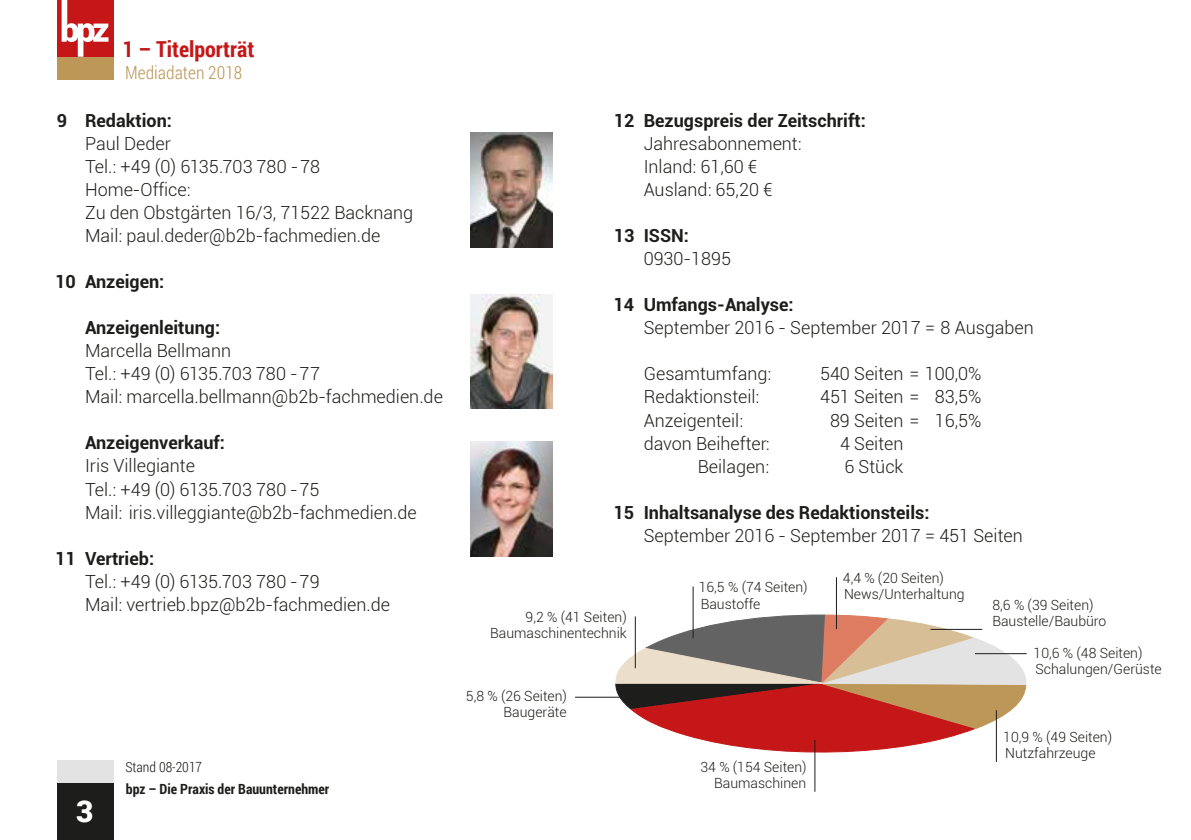
<style>
.page{position:relative;width:1191px;height:840px;background:#fff}
.page>*{position:absolute;margin:0;border:0;box-sizing:border-box;transform-origin:0 0}
.t1{font:900 30px "Roboto";color:#fff}
.t2{font:700 22px "Roboto Condensed";color:#c51718}
.t3{font:300 18px/23px "Roboto";color:#1d1d1b}
.t4{font:700 18px "Roboto";color:#1d1d1b}
.t5{font:300 18px "Roboto Condensed";color:#bc9758}
.t6{font:300 14px/16px "Roboto";color:#1d1d1b}
.t7{font:700 14px "Roboto Condensed";color:#1d1d1b}
.t8{font:300 14px "Roboto Condensed";color:#1d1d1b}
</style>
<div class="page">
<div style="left:57px;top:782px;width:56px;height:57px;background:#1d1d1b"></div>
<div style="left:57px;top:760px;width:56px;height:22px;background:#e3e3e3"></div>
<div style="left:57px;top:57px;width:56px;height:22px;background:#bc9758"></div>
<div style="left:57px;top:0;width:56px;height:57px;background:#c51718"></div>
<svg style="left:62px;top:0;width:46px;height:57px"></svg>
<svg style="left:615px;top:613px;width:411px;height:146px"></svg>
<img style="left:471px;top:133px;width:81px;height:114px">
<img style="left:471px;top:441px;width:81px;height:115px">
<hr style="left:692px;top:586px;width:1px;height:52px;background:#1d1d1b">
<hr style="left:635px;top:616px;width:1px;height:51px;background:#1d1d1b">
<hr style="left:996px;top:709px;width:1px;height:52px;background:#1d1d1b">
<hr style="left:814px;top:739px;width:1px;height:52px;background:#1d1d1b">
<hr style="left:836px;top:577px;width:1px;height:51px;background:#1d1d1b">
<hr style="left:930px;top:628px;width:52px;height:1px;background:#1d1d1b">
<hr style="left:575px;top:696px;width:52px;height:1px;background:#1d1d1b">
<hr style="left:975px;top:652px;width:51px;height:1px;background:#1d1d1b">
<img style="left:471px;top:294px;width:81px;height:114px">
<p class="t2" style="left:123px;top:34px;width:133px">1 – Titelporträt</p>
<p class="t5" style="left:125px;top:61px;width:119px">Mediadaten 2018</p>
<p class="t4" style="left:57px;top:108px;width:116px">9 Redaktion:</p>
<p class="t3" style="left:85px;top:131px;width:329px">Paul Deder<br>Tel.: +49 (0) 6135.703 780 - 78<br>Home-Office:<br>Zu den Obstgärten 16/3, 71522 Backnang<br>Mail: paul.deder@b2b-fachmedien.de</p>
<p class="t4" style="left:55px;top:269px;width:111px">10 Anzeigen:</p>
<p class="t4" style="left:85px;top:315px;width:137px">Anzeigenleitung:</p>
<p class="t3" style="left:85px;top:338px;width:359px">Marcella Bellmann<br>Tel.: +49 (0) 6135.703 780 - 77<br>Mail: marcella.bellmann@b2b-fachmedien.de</p>
<p class="t4" style="left:85px;top:430px;width:141px">Anzeigenverkauf:</p>
<p class="t3" style="left:85px;top:453px;width:333px">Iris Villegiante<br>Tel.: +49 (0) 6135.703 780 - 75<br>Mail: iris.villeggiante@b2b-fachmedien.de</p>
<p class="t4" style="left:55px;top:545px;width:101px">11 Vertrieb:</p>
<p class="t3" style="left:85px;top:568px;width:306px">Tel.: +49 (0) 6135.703 780 - 79<br>Mail: vertrieb.bpz@b2b-fachmedien.de</p>
<h1 class="t1" style="left:76px;top:789px;width:19px">3</h1>
<p class="t8" style="left:125px;top:756px;width:78px">Stand 08-2017</p>
<p class="t7" style="left:126px;top:778px;width:205px">bpz – Die Praxis der Bauunternehmer</p>
<p class="t4" style="left:613px;top:108px;width:254px">12 Bezugspreis der Zeitschrift:</p>
<p class="t3" style="left:643px;top:131px;width:159px">Jahresabonnement:<br>Inland: 61,60 €<br>Ausland: 65,20 €</p>
<p class="t4" style="left:613px;top:223px;width:77px">13 ISSN:</p>
<p class="t3" style="left:643px;top:247px;width:89px">0930-1895</p>
<p class="t4" style="left:613px;top:292px;width:182px">14 Umfangs-Analyse:</p>
<p class="t3" style="left:643px;top:316px;width:392px">September 2016 - September 2017 = 8 Ausgaben</p>
<p class="t3" style="left:643px;top:362px;width:129px">Gesamtumfang:</p>
<p class="t3" style="left:820px;top:362px;width:163px">540 Seiten = 100,0%</p>
<p class="t3" style="left:643px;top:385px;width:117px">Redaktionsteil:</p>
<p class="t3" style="left:820px;top:385px;width:163px">451 Seiten = 83,5%</p>
<p class="t3" style="left:643px;top:408px;width:101px">Anzeigenteil:</p>
<p class="t3" style="left:830px;top:408px;width:153px">89 Seiten = 16,5%</p>
<p class="t3" style="left:643px;top:431px;width:127px">davon Beihefter:</p>
<p class="t3" style="left:840px;top:431px;width:65px">4 Seiten</p>
<p class="t3" style="left:698px;top:454px;width:73px">Beilagen:</p>
<p class="t3" style="left:844px;top:454px;width:60px">6 Stück</p>
<p class="t4" style="left:613px;top:499px;width:317px">15 Inhaltsanalyse des Redaktionsteils:</p>
<p class="t3" style="left:643px;top:523px;width:380px">September 2016 - September 2017 = 451 Seiten</p>
<p class="t6" style="left:843px;top:569px;width:123px">4,4 % (20 Seiten)<br>News/Unterhaltung</p>
<p class="t6" style="left:992px;top:596px;width:115px">8,6 % (39 Seiten)<br>Baustelle/Baubüro</p>
<p class="t6" style="left:1033px;top:644px;width:130px">10,6 % (48 Seiten)<br>Schalungen/Gerüste</p>
<p class="t6" style="left:699px;top:578px;width:110px">16,5 % (74 Seiten)<br>Baustoffe</p>
<p class="t6" style="left:490px;top:608px;width:138px;text-align:right">9,2 % (41 Seiten)<br>Baumaschinentechnik</p>
<p class="t6" style="left:466px;top:686px;width:103px;text-align:right">5,8 % (26 Seiten)<br>Baugeräte</p>
<p class="t6" style="left:700px;top:758px;width:108px;text-align:right">34 % (154 Seiten)<br>Baumaschinen</p>
<p class="t6" style="left:1003px;top:728px;width:110px">10,9 % (49 Seiten)<br>Nutzfahrzeuge</p>
</div>
